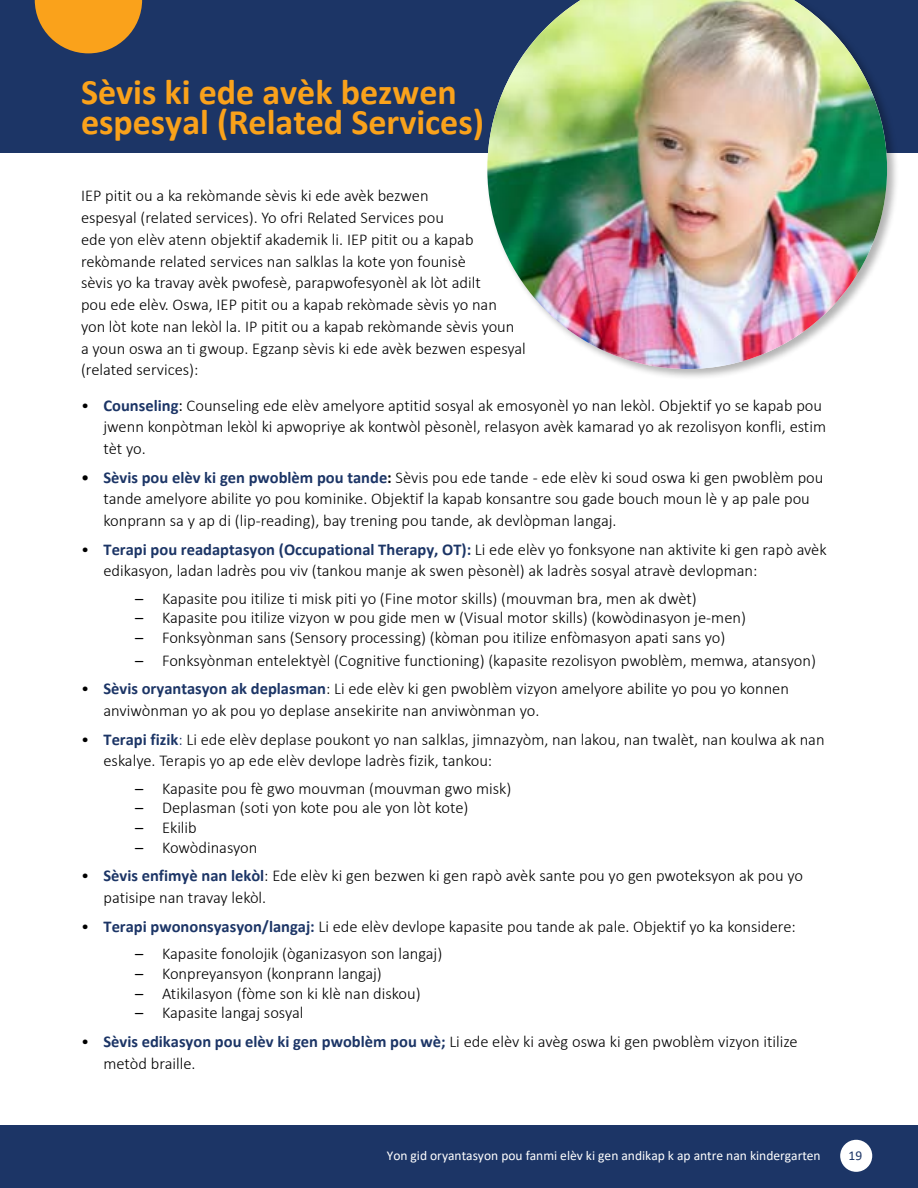
<style>
.page{position:relative;width:918px;height:1188px;background:#fff}
.page>*{position:absolute;margin:0;border:0;box-sizing:border-box;transform-origin:0 0}
.Heading_1_Orange{font:700 36px/30px "Calibri";color:#faa21b}
.Bullet_Paragraph{font:300 16.5px/21.8px "Calibri";color:#000}
.Sub_bullet{font:300 16.5px "Calibri";color:#000}
.Text{font:300 16.5px/21.8px "Calibri";color:#000}
.Bullet_Paragraph_no{font:300 16.5px/21.8px "Calibri";color:#000}
.t1{font:13.5px "Calibri";color:#fff}
.t2{font:13.5px "Calibri";color:#1c3566}
.s1{font-weight:700;color:#1c3566}
.s2{font-weight:400}
.s3{font-weight:700}
.s4{color:#1c3566}
</style>
<div class="page">
<div style="left:0;top:0;width:918px;height:153px;background:#1c3566"></div>
<svg style="left:35px;top:0;width:107px;height:53px"></svg>
<div style="left:0;top:1125px;width:918px;height:63px;background:#1c3566"></div>
<div style="left:840px;top:1140px;width:32px;height:32px;background:#fff;border-radius:50%"></div>
<div style="left:485px;top:0;width:414px;height:381px;background:#000;opacity:.3"></div>
<img style="left:487px;top:0;width:400px;height:369px">
<p class="Heading_1_Orange" style="left:81px;top:77px;width:404px">Sèvis ki ede avèk bezwen espesyal (Related Services)</p>
<p class="Text" style="left:81px;top:185px;width:446px">IEP pitit ou a ka rekòmande sèvis ki ede avèk bezwen<br>espesyal (related services). Yo ofri Related Services pou<br>ede yon elèv atenn objektif akademik li. IEP pitit ou a kapab rekòmande related services nan salklas la kote yon founisè<br>sèvis yo ka travay avèk pwofesè, parapwofesyonèl ak lòt adilt<br>pou ede elèv. Oswa, IEP pitit ou a kapab rekòmade sèvis yo nan<br>yon lòt kote nan lekòl la. IP pitit ou a kapab rekòmande sèvis youn a youn oswa an ti gwoup. Egzanp sèvis ki ede avèk bezwen espesyal (related services):</p>
<p class="Bullet_Paragraph" style="left:104px;top:394px;width:724px;text-indent:-22px">• <span class="s1">Counseling</span><span class="s2">:</span> Counseling ede elèv amelyore aptitid sosyal ak emosyonèl yo nan lekòl. Objektif yo se kapab pou jwenn konpòtman lekòl ki apwopriye ak kontwòl pèsonèl, relasyon avèk kamarad yo ak rezolisyon konfli, estim tèt yo.</p>
<p class="Bullet_Paragraph" style="left:104px;top:466px;width:721px;text-indent:-22px"><span class="s2">•</span> <span class="s1">Sèvis pou elèv ki gen pwoblèm pou tande</span><span class="s3">:</span> Sèvis pou ede tande - ede elèv ki soud oswa ki gen pwoblèm pou tande amelyore abilite yo pou kominike. Objektif la kapab konsantre sou gade bouch moun lè y ap pale pou konprann sa y ap di (lip-reading), bay trening pou tande, ak devlòpman langaj.</p>
<p class="Bullet_Paragraph_no" style="left:104px;top:538px;width:725px;text-indent:-22px">• <span class="s1">Terapi pou readaptasyon (Occupational Therapy, OT):</span> Li ede elèv yo fonksyone nan aktivite ki gen rapò avèk edikasyon, ladan ladrès pou viv (tankou manje ak swen pèsonèl) ak ladrès sosyal atravè devlopman:</p>
<p class="Sub_bullet" style="left:135px;top:588px;width:563px"><span class="s2">–</span> Kapasite pou itilize ti misk piti yo (Fine motor skills) (mouvman bra, men ak dwèt)</p>
<p class="Sub_bullet" style="left:135px;top:608px;width:613px"><span class="s2">–</span> Kapasite pou itilize vizyon w pou gide men w (Visual motor skills) (kowòdinasyon je-men)</p>
<p class="Sub_bullet" style="left:135px;top:628px;width:592px"><span class="s2">–</span> Fonksyònman sans (Sensory processing) (kòman pou itilize enfòmasyon apati sans yo)</p>
<p class="Sub_bullet" style="left:135px;top:650px;width:683px"><span class="s2">–</span> Fonksyònman entelektyèl (Cognitive functioning) (kapasite rezolisyon pwoblèm, memwa, atansyon)</p>
<p class="Bullet_Paragraph" style="left:104px;top:678px;width:687px;text-indent:-22px">• <span class="s1">Sèvis oryantasyon ak deplasman</span>: Li ede elèv ki gen pwoblèm vizyon amelyore abilite yo pou yo konnen anviwònman yo ak pou yo deplase ansekirite nan anviwònman yo.</p>
<p class="Bullet_Paragraph_no" style="left:104px;top:728px;width:723px;text-indent:-22px">• <span class="s1">Terapi fizik</span><span class="s4">:</span> Li ede elèv deplase poukont yo nan salklas, jimnazyòm, nan lakou, nan twalèt, nan koulwa ak nan eskalye. Terapis yo ap ede elèv devlope ladrès fizik, tankou:</p>
<p class="Sub_bullet" style="left:135px;top:778px;width:378px"><span class="s2">–</span> Kapasite pou fè gwo mouvman (mouvman gwo misk)</p>
<p class="Sub_bullet" style="left:135px;top:798px;width:335px"><span class="s2">–</span> Deplasman (soti yon kote pou ale yon lòt kote)</p>
<p class="Sub_bullet" style="left:135px;top:817px;width:63px"><span class="s2">–</span> Ekilib</p>
<p class="Sub_bullet" style="left:135px;top:837px;width:124px"><span class="s2">–</span> Kowòdinasyon</p>
<p class="Bullet_Paragraph" style="left:104px;top:865px;width:701px;text-indent:-22px">• <span class="s1">Sèvis enfimyè nan lekòl</span>: Ede elèv ki gen bezwen ki gen rapò avèk sante pou yo gen pwoteksyon ak pou yo patisipe nan travay lekòl.</p>
<p class="Bullet_Paragraph_no" style="left:81px;top:915px;width:716px">• <span class="s1">Terapi pwononsyasyon/langaj:</span> Li ede elèv devlope kapasite pou tande ak pale. Objektif yo ka konsidere:</p>
<p class="Sub_bullet" style="left:135px;top:943px;width:309px"><span class="s2">–</span> Kapasite fonolojik (òganizasyon son langaj)</p>
<p class="Sub_bullet" style="left:135px;top:963px;width:248px"><span class="s2">–</span> Konpreyansyon (konprann langaj)</p>
<p class="Sub_bullet" style="left:135px;top:983px;width:287px"><span class="s2">–</span> Atikilasyon (fòme son ki klè nan diskou)</p>
<p class="Sub_bullet" style="left:135px;top:1003px;width:170px"><span class="s2">–</span> Kapasite langaj sosyal</p>
<p class="Bullet_Paragraph" style="left:104px;top:1030px;width:696px;text-indent:-22px">• <span class="s1">Sèvis edikasyon pou elèv ki gen pwoblèm pou wè;</span> Li ede elèv ki avèg oswa ki gen pwoblèm vizyon itilize metòd braille.</p>
<p class="t1" style="left:387px;top:1147px;width:435px">Yon gid oryantasyon pou fanmi elèv ki gen andikap k ap antre nan kindergarten</p>
<p class="t2" style="left:849px;top:1147px;width:15px">19</p>
</div>
